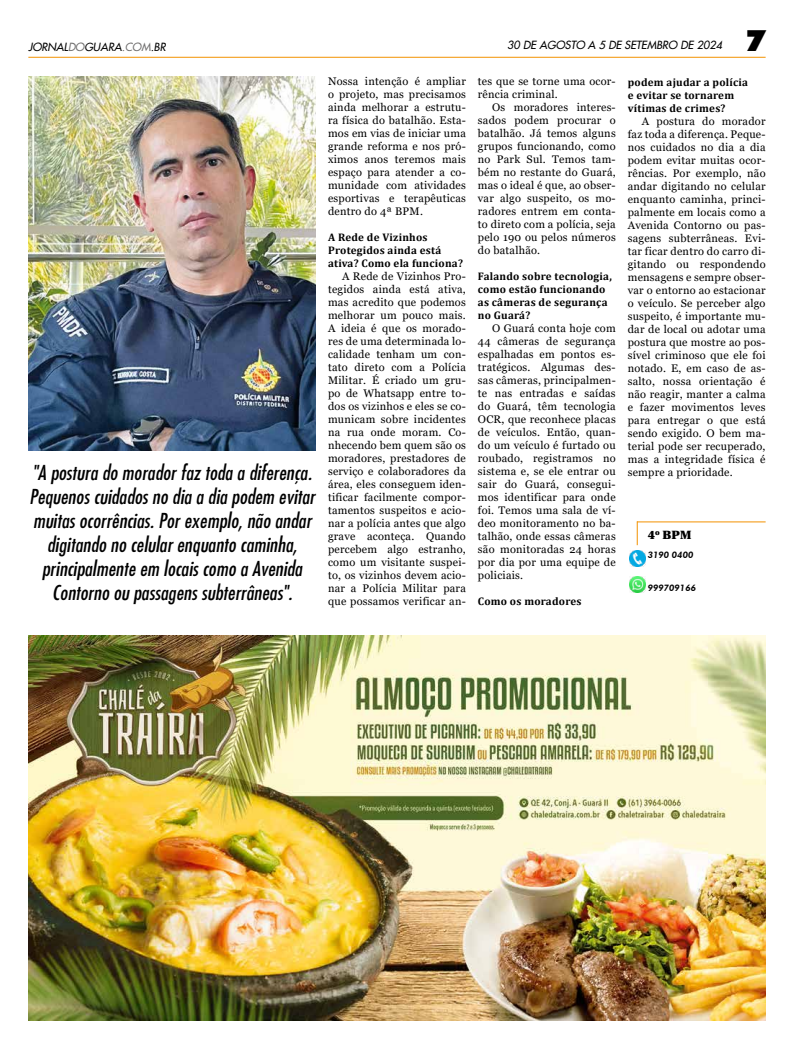
<style>
.page{position:relative;width:794px;height:1049px;background:#fff}
.page>*{position:absolute;margin:0;border:0;box-sizing:border-box;transform-origin:0 0}
.t1{font:900 29.6px "Futura BT";color:#000}
.t2{font:italic condensed 20px/24px "Futura";letter-spacing:.01em;color:#000;text-align:center}
.t3{font:900 12px "Utopia";color:#000}
.t4{font:11px/13px "Georgia";letter-spacing:.02em;color:#000;text-align:justify}
.t5{font:700 11px/13px "Cambria";letter-spacing:.02em;color:#000}
.t6{font:italic 11px "Futura 2";color:#000}
.t7{font:italic 800 9px "Futura BT";color:#000}
.s1{color:#706f6f}
</style>
<div class="page">
<hr style="left:28px;top:57px;width:737px;height:1px;background:#f39200">
<img style="left:28px;top:635px;width:737px;height:385px">
<img style="left:28px;top:77px;width:287px;height:374px">
<img style="left:629px;top:576px;width:16px;height:16px">
<img style="left:629px;top:550px;width:16px;height:16px">
<hr style="left:637px;top:522px;width:128px;height:1px;background:#f39200">
<svg style="left:637px;top:521px;width:1px;height:24px"></svg>
<p class="t6" style="left:28px;top:39px;width:139px">JORNAL<span class="s1">DO</span>GUARA<span class="s1">.COM</span>.BR</p>
<p class="t6" style="left:507px;top:37px;width:216px">30 DE AGOSTO A 5 DE SETEMBRO DE 2024</p>
<h1 class="t1" style="left:745px;top:22px;width:22px">7</h1>
<p class="t4" style="left:328px;top:75px;width:139px">Nossa intenção é ampliar o projeto, mas precisamos ainda melhorar a estrutu&shy;ra física do batalhão. Esta&shy;mos em vias de iniciar uma grande reforma e nos pró&shy;ximos anos teremos mais espaço para atender a co&shy;munidade com atividades esportivas e terapêuticas dentro do 4ª BPM.</p>
<p class="t5" style="left:328px;top:231px;width:136px">A Rede de Vizinhos<br>Protegidos ainda está ativa? Como ela funciona?</p>
<p class="t4" style="left:328px;top:270px;width:139px;text-indent:14px">A Rede de Vizinhos Pro&shy;tegidos ainda está ativa, mas acredito que podemos melhorar um pouco mais.<br>A ideia é que os morado&shy;res de uma determinada lo&shy;calidade tenham um con&shy;tato direto com a Polícia Militar. É criado um gru&shy;po de Whatsapp entre to&shy;dos os vizinhos e eles se co&shy;municam sobre incidentes na rua onde moram. Co&shy;nhecendo bem quem são os moradores, prestadores de serviço e colaboradores da área, eles conseguem iden&shy;tificar facilmente compor&shy;tamentos suspeitos e acio&shy;nar a polícia antes que algo grave aconteça. Quando percebem algo estranho, como um visitante suspei&shy;to, os vizinhos devem acio&shy;nar a Polícia Militar para que possamos verificar an-</p>
<p class="t5" style="left:628px;top:75px;width:122px">podem ajudar a polícia e evitar se tornarem vítimas de crimes?</p>
<p class="t4" style="left:628px;top:114px;width:139px;text-indent:14px">A postura do morador faz toda a diferença. Peque&shy;nos cuidados no dia a dia podem evitar muitas ocor&shy;rências. Por exemplo, não andar digitando no celular enquanto caminha, princi&shy;palmente em locais como a Avenida Contorno ou pas&shy;sagens subterrâneas. Evi&shy;tar ficar dentro do carro di&shy;gitando ou respondendo mensagens e sempre obser&shy;var o entorno ao estacionar o veículo. Se perceber algo suspeito, é importante mu&shy;dar de local ou adotar uma postura que mostre ao pos&shy;sível criminoso que ele foi notado. E, em caso de as&shy;salto, nossa orientação é não reagir, manter a calma e fazer movimentos leves para entregar o que está sendo exigido. O bem ma&shy;terial pode ser recuperado, mas a integridade física é sempre a prioridade.</p>
<p class="t4" style="left:478px;top:75px;width:139px">tes que se torne uma ocor&shy;rência criminal.</p>
<p class="t4" style="left:478px;top:101px;width:139px;text-indent:14px">Os moradores interes&shy;sados podem procurar o batalhão. Já temos alguns grupos funcionando, como no Park Sul. Temos tam&shy;bém no restante do Guará, mas o ideal é que, ao obser&shy;var algo suspeito, os mo&shy;radores entrem em conta&shy;to direto com a polícia, seja pelo 190 ou pelos números do batalhão.</p>
<p class="t5" style="left:478px;top:270px;width:135px">Falando sobre tecnologia, como estão funcionando as câmeras de segurança no Guará?</p>
<p class="t4" style="left:478px;top:322px;width:139px;text-indent:14px">O Guará conta hoje com 44 câmeras de segurança espalhadas em pontos es&shy;tratégicos. Algumas des&shy;sas câmeras, principalmen&shy;te nas entradas e saídas do Guará, têm tecnologia OCR, que reconhece placas de veículos. Então, quan&shy;do um veículo é furtado ou roubado, registramos no sistema e, se ele entrar ou sair do Guará, consegui&shy;mos identificar para onde foi. Temos uma sala de ví&shy;deo monitoramento no ba&shy;talhão, onde essas câmeras são monitoradas 24 horas por dia por uma equipe de policiais.</p>
<p class="t5" style="left:478px;top:595px;width:105px">Como os moradores</p>
<p class="t2" style="left:29px;top:460px;width:287px">"A postura do morador faz toda a diferença.<br>Pequenos cuidados no dia a dia podem evitar muitas ocorrências. Por exemplo, não andar digitando no celular enquanto caminha, principalmente em locais como a Avenida Contorno ou passagens subterrâneas".</p>
<p class="t3" style="left:648px;top:528px;width:45px">4<sup>o</sup> BPM</p>
<p class="t7" style="left:648px;top:549px;width:47px">3190 0400</p>
<p class="t7" style="left:648px;top:582px;width:50px">999709166</p>
</div>
